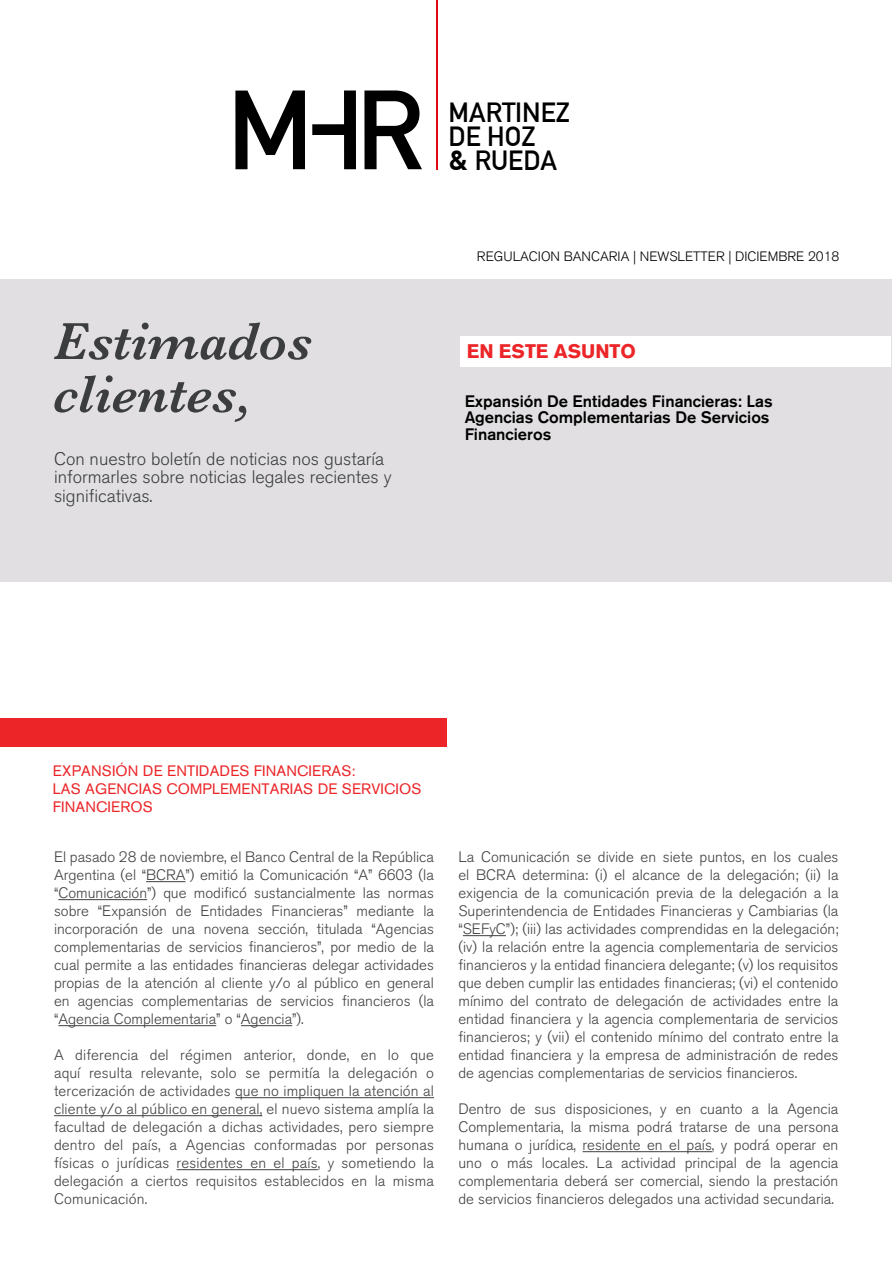
<style>
.page{position:relative;width:893px;height:1263px;background:#fff}
.page>*{position:absolute;margin:0;border:0;box-sizing:border-box;transform-origin:0 0}
.t1{font:italic 600 54px/52.8px "Baskerville";color:#3b3d3f}
.t2{font:700 27.15px/23.9px "DIN Alternate";color:#000}
.t3{font:700 19.5px "Akzidenz Grotesk BE";color:#ec2528}
.t4{font:300 18px/18.6px "Akzidenz Grotesk BE";color:#3b3d3f}
.t5{font:500 16.5px/16.5px "Akzidenz Grotesk BE";color:#000}
.t6{font:300 15px/18px "Akzidenz Grotesk BE";color:#423f41;text-align:justify}
.t7{font:15px/18px "Akzidenz Grotesk BE";letter-spacing:.01em;color:#ec2528}
.t8{font:300 13.5px "Akzidenz Grotesk BE";color:#000}
.s1{font-family:"DIN"}
</style>
<div class="page">
<hr style="left:436px;top:0;width:1px;height:169px;background:#e30613">
<svg style="left:312px;top:90px;width:44px;height:79px"></svg>
<svg style="left:364px;top:90px;width:58px;height:79px"></svg>
<svg style="left:235px;top:90px;width:70px;height:79px"></svg>
<div style="left:0;top:279px;width:892px;height:303px;background:#e1dfe1"></div>
<div style="left:460px;top:336px;width:431px;height:30px;background:#fff"></div>
<hr style="left:146px;top:881px;width:40px;height:1px;background:#423f41">
<hr style="left:58px;top:899px;width:89px;height:1px;background:#423f41">
<hr style="left:58px;top:1025px;width:158px;height:1px;background:#423f41">
<hr style="left:241px;top:1025px;width:51px;height:1px;background:#423f41">
<hr style="left:235px;top:1097px;width:199px;height:1px;background:#423f41">
<hr style="left:54px;top:1115px;width:208px;height:1px;background:#423f41">
<hr style="left:177px;top:1169px;width:141px;height:1px;background:#423f41">
<hr style="left:463px;top:935px;width:43px;height:1px;background:#423f41">
<hr style="left:583px;top:1151px;width:129px;height:1px;background:#423f41">
<div style="left:0;top:719px;width:446px;height:28px;background:#ec2528"></div>
<h1 class="t1" style="left:53px;top:315px;width:260px">Estimados clientes,</h1>
<p class="t4" style="left:54px;top:450px;width:339px">Con nuestro boletín de noticias nos gustaría informarles sobre noticias legales recientes y significativas.</p>
<h2 class="t2" style="left:449px;top:99px;width:123px">MARTINEZ<br>DE HOZ<br><span class="s1">&amp;</span> RUEDA</h2>
<p class="t8" style="left:477px;top:248px;width:364px">REGULACION BANCARIA | NEWSLETTER | DICIEMBRE 2018</p>
<h3 class="t3" style="left:467px;top:340px;width:171px">EN ESTE ASUNTO</h3>
<p class="t5" style="left:465px;top:393px;width:309px">Expansión De Entidades Financieras: Las<br>Agencias Complementarias De Servicios<br>Financieros</p>
<p class="t7" style="left:53px;top:761px;width:370px">EXPANSIÓN DE ENTIDADES FINANCIERAS:<br>LAS AGENCIAS COMPLEMENTARIAS DE SERVICIOS<br>FINANCIEROS</p>
<p class="t6" style="left:54px;top:848px;width:381px">El pasado 28 de noviembre, el Banco Central de la República Argentina (el “BCRA”) emitió la Comunicación “A” 6603 (la “Comunicación”) que modificó sustancialmente las normas sobre “Expansión de Entidades Financieras” mediante la incorporación de una novena sección, titulada “Agencias complementarias de servicios financieros”, por medio de la cual permite a las entidades financieras delegar actividades propias de la atención al cliente y/o al público en general en agencias complementarias de servicios financieros (la “Agencia Complementaria” o “Agencia”).</p>
<p class="t6" style="left:54px;top:1046px;width:381px">A diferencia del régimen anterior, donde, en lo que aquí resulta relevante, solo se permitía la delegación o tercerización de actividades que no impliquen la atención al cliente y/o al público en general, el nuevo sistema amplía la facultad de delegación a dichas actividades, pero siempre dentro del país, a Agencias conformadas por personas físicas o jurídicas residentes en el país, y sometiendo la delegación a ciertos requisitos establecidos en la misma Comunicación.</p>
<p class="t6" style="left:458px;top:848px;width:381px">La Comunicación se divide en siete puntos, en los cuales el BCRA determina: (i) el alcance de la delegación; (ii) la exigencia de la comunicación previa de la delegación a la Superintendencia de Entidades Financieras y Cambiarias (la “SEFyC”); (iii) las actividades comprendidas en la delegación; (iv) la relación entre la agencia complementaria de servicios financieros y la entidad financiera delegante; (v) los requisitos que deben cumplir las entidades financieras; (vi) el contenido mínimo del contrato de delegación de actividades entre la entidad financiera y la agencia complementaria de servicios financieros; y (vii) el contenido mínimo del contrato entre la entidad financiera y la empresa de administración de redes de agencias complementarias de servicios financieros.</p>
<p class="t6" style="left:458px;top:1100px;width:381px">Dentro de sus disposiciones, y en cuanto a la Agencia Complementaria, la misma podrá tratarse de una persona humana o jurídica, residente en el país, y podrá operar en uno o más locales. La actividad principal de la agencia complementaria deberá ser comercial, siendo la prestación de servicios financieros delegados una actividad secundaria.</p>
</div>
